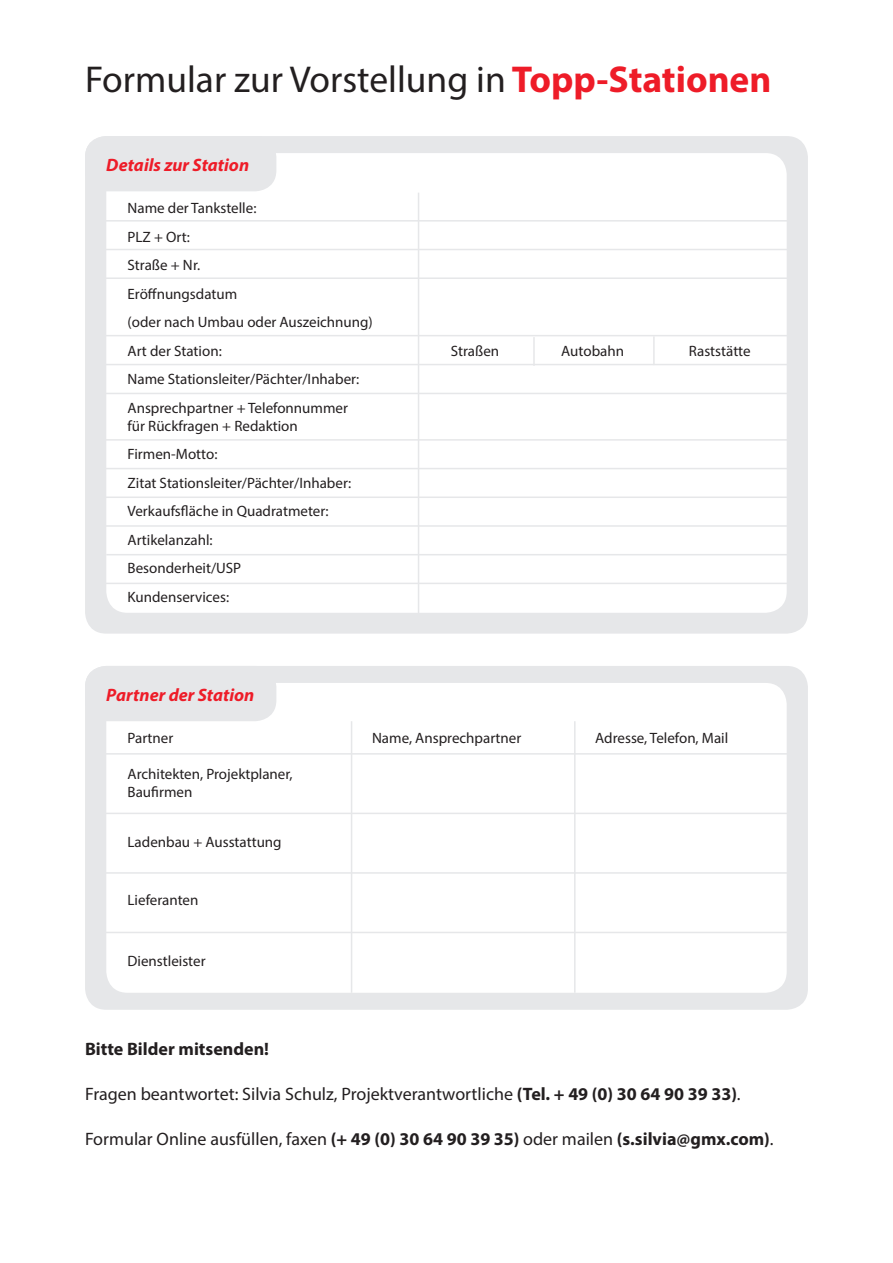
<style>
.page{position:relative;width:893px;height:1263px;background:#fff}
.page>*{position:absolute;margin:0;border:0;box-sizing:border-box;transform-origin:0 0}
.t1{font:37.5px "Myriad Pro";color:#231f20}
.t2{font:18px "Myriad Pro";color:#231f20}
.t3{font:italic 700 18px "Myriad Pro";color:#ee1c28}
.t4{font:700 18px "Myriad Pro";color:#231f20}
.t5{font:15px/28.5px "Myriad Pro";color:#231f20}
.s1{font-weight:700;color:#ee1c28}
.s2{font-weight:700}
</style>
<div class="page">
<div style="left:85px;top:136px;width:723px;height:498px;background:#e6e7e9;border-radius:21px"></div>
<div style="left:85px;top:666px;width:723px;height:344px;background:#e6e7e9;border-radius:21px"></div>
<div style="left:106px;top:153px;width:681px;height:460px;background:#fff;border-radius:21px"></div>
<div style="left:106px;top:683px;width:681px;height:310px;background:#fff;border-radius:21px"></div>
<div style="left:85px;top:136px;width:191px;height:55px;background:#e6e7e9;border-radius:21px"></div>
<div style="left:85px;top:666px;width:191px;height:55px;background:#e6e7e9;border-radius:21px"></div>
<hr style="left:104px;top:753px;width:685px;height:2px;background:#e6e7e9">
<hr style="left:104px;top:813px;width:685px;height:1px;background:#e6e7e9">
<hr style="left:104px;top:872px;width:685px;height:2px;background:#e6e7e9">
<hr style="left:104px;top:932px;width:685px;height:1px;background:#e6e7e9">
<hr style="left:104px;top:220px;width:685px;height:2px;background:#e6e7e9">
<hr style="left:104px;top:249px;width:685px;height:1px;background:#e6e7e9">
<hr style="left:104px;top:277px;width:685px;height:2px;background:#e6e7e9">
<hr style="left:104px;top:364px;width:685px;height:1px;background:#e6e7e9">
<hr style="left:104px;top:335px;width:685px;height:1px;background:#e6e7e9">
<hr style="left:104px;top:439px;width:685px;height:2px;background:#e6e7e9">
<hr style="left:104px;top:468px;width:685px;height:1px;background:#e6e7e9">
<hr style="left:104px;top:496px;width:685px;height:2px;background:#e6e7e9">
<hr style="left:104px;top:525px;width:685px;height:2px;background:#e6e7e9">
<hr style="left:104px;top:583px;width:685px;height:1px;background:#e6e7e9">
<hr style="left:351px;top:721px;width:1px;height:272px;background:#e6e7e9">
<hr style="left:574px;top:721px;width:2px;height:272px;background:#e6e7e9">
<hr style="left:418px;top:193px;width:1px;height:435px;background:#e6e7e9">
<hr style="left:533px;top:337px;width:2px;height:29px;background:#e6e7e9">
<hr style="left:653px;top:336px;width:2px;height:29px;background:#e6e7e9">
<hr style="left:104px;top:393px;width:685px;height:1px;background:#e6e7e9">
<hr style="left:106px;top:554px;width:685px;height:1px;background:#e6e7e9">
<h1 class="t1" style="left:85px;top:56px;width:688px">Formular zur Vorstellung in <span class="s1">Topp-Stationen</span></h1>
<p class="t3" style="left:106px;top:153px;width:144px">Details zur Station</p>
<p class="t5" style="left:128px;top:194px;width:247px">Name der Tankstelle:<br>PLZ + Ort:<br>Straße + Nr.<br>Eröffnungsdatum<br>(oder nach Umbau oder Auszeichnung)<br>Art der Station:</p>
<p class="t5" style="left:128px;top:365px;width:233px">Name Stationsleiter/Pächter/Inhaber:<br>Ansprechpartner + Telefonnummer</p>
<p class="t5" style="left:128px;top:411px;width:225px">für Rückfragen + Redaktion<br>Firmen-Motto:<br>Zitat Stationsleiter/Pächter/Inhaber:<br>Verkaufsfläche in Quadratmeter:<br>Artikelanzahl:<br>Besonderheit/USP<br>Kundenservices:</p>
<p class="t5" style="left:451px;top:336px;width:50px">Straßen</p>
<p class="t5" style="left:561px;top:336px;width:64px">Autobahn</p>
<p class="t5" style="left:689px;top:336px;width:63px">Raststätte</p>
<p class="t3" style="left:106px;top:683px;width:150px">Partner der Station</p>
<p class="t5" style="left:128px;top:723px;width:47px">Partner</p>
<p class="t5" style="left:128px;top:765px;width:167px;line-height:18px">Architekten, Projektplaner,<br>Baufirmen</p>
<p class="t5" style="left:128px;top:828px;width:156px">Ladenbau + Ausstattung</p>
<p class="t5" style="left:128px;top:885px;width:72px">Lieferanten</p>
<p class="t5" style="left:128px;top:947px;width:80px">Dienstleister</p>
<p class="t5" style="left:372px;top:724px;width:151px">Name, Ansprechpartner</p>
<p class="t5" style="left:595px;top:724px;width:135px">Adresse, Telefon, Mail</p>
<p class="t4" style="left:85px;top:1037px;width:186px">Bitte Bilder mitsenden!</p>
<p class="t2" style="left:85px;top:1083px;width:657px">Fragen beantwortet: Silvia Schulz, Projektverantwortliche <span class="s2">(Tel. + 49 (0) 30 64 90 39 33)</span>.</p>
<p class="t2" style="left:85px;top:1128px;width:690px">Formular Online ausfüllen, faxen <span class="s2">(+ 49 (0) 30 64 90 39 35)</span> oder mailen <span class="s2">(s.silvia@gmx.com)</span>.</p>
</div>
